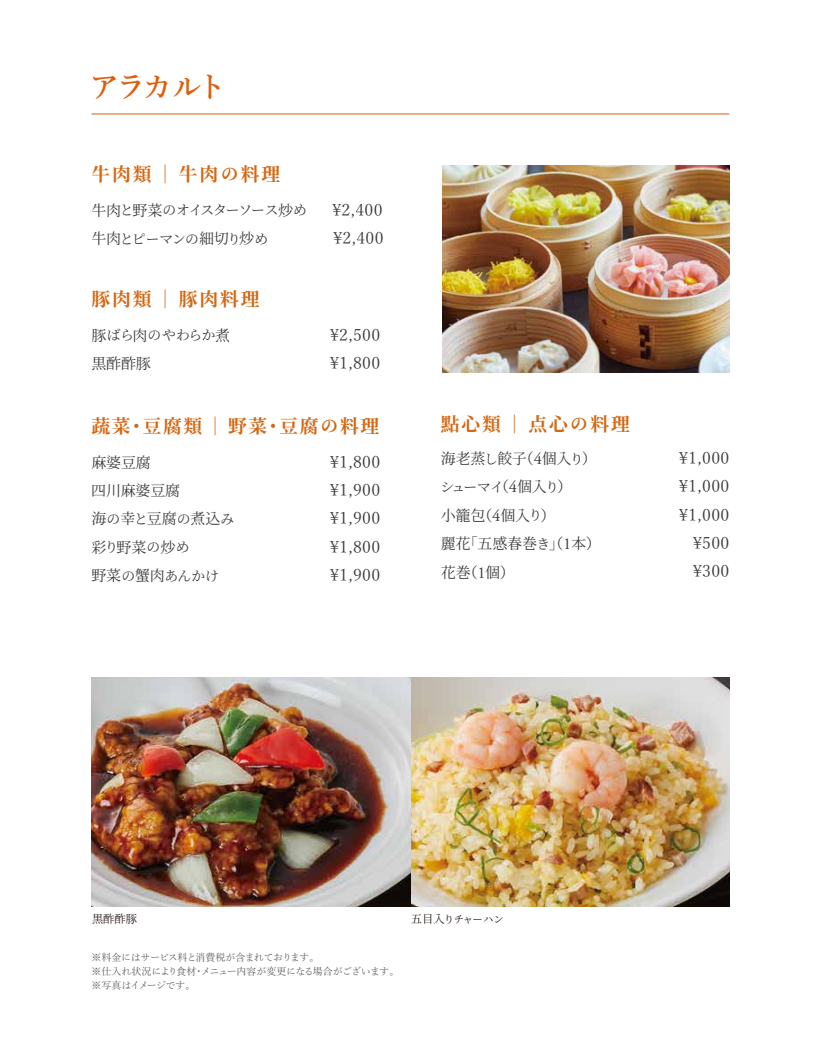
<style>
.page{position:relative;width:815px;height:1063px;background:#fff}
.page>*{position:absolute;margin:0;border:0;box-sizing:border-box;transform-origin:0 0}
.t1{font:600 30px "Yu Mincho";letter-spacing:-.115em;color:#dd5f0d}
.t2{font:700 18.75px "Source Han Serif";letter-spacing:.1em;color:#d46713}
.t3{font:700 18.75px "Source Han Serif";letter-spacing:.08em;color:#d46713}
.t4{font:16.25px/28.4px "Yu Mincho";letter-spacing:.02em;color:#3d3a39}
.t5{font:15px/28.4px "Source Han Serif";letter-spacing:-.01em;color:#3d3a39}
.t6{font:13.75px "Source Han Serif";letter-spacing:-.05em;color:#3d3a39}
.t7{font:13.75px/28.4px "Source Han Serif";letter-spacing:-.07em;color:#3d3a39}
.t8{font:11.25px "Source Han Serif";color:#231815}
.t9{font:10.38px "Source Han Serif";letter-spacing:-.04em;color:#231815}
.t10{font:10px/14.1px "Yu Mincho";letter-spacing:-.05em;color:#595757}
.s1{font-size:17.25px}
.s2{font-size:15px}
.s3{font-size:13.75px}
.s4{font-family:"Adobe Garamond Pro";font-size:16.5px}
.s5{font-size:11.25px}
</style>
<div class="page">
<hr style="left:91px;top:114px;width:638px;height:1px;background:#dd5f0d">
<img style="left:442px;top:166px;width:287px;height:207px">
<img style="left:91px;top:678px;width:638px;height:228px">
<h1 class="t1" style="left:89px;top:70px;width:139px">アラカルト</h1>
<p class="t2" style="left:91px;top:164px;width:190px">牛肉類｜牛肉<span class="s1">の</span>料理</p>
<p class="t7" style="left:91px;top:196px;width:217px"><span class="s2">牛肉</span>と<span class="s2">野菜</span>のオイスターソース<span class="s2">炒</span>め<span class="s2">牛肉</span>とピーマンの<span class="s2">細切</span>り<span class="s2">炒</span>め</p>
<p class="t4" style="left:332px;top:194px;width:53px">\2,400 \2,400</p>
<p class="t2" style="left:91px;top:289px;width:170px">豚肉類｜豚肉料理</p>
<p class="t6" style="left:91px;top:327px;width:140px"><span class="s2">豚</span>ばら<span class="s2">肉</span>のやわらか<span class="s2">煮</span></p>
<p class="t5" style="left:91px;top:350px;width:61px">黒酢酢豚</p>
<p class="t4" style="left:330px;top:319px;width:52px">\2,500 \1,800</p>
<p class="t3" style="left:91px;top:416px;width:289px">蔬菜・豆腐類｜野菜・豆腐<span class="s1">の</span>料理</p>
<p class="t2" style="left:441px;top:413px;width:190px">點心類｜点心<span class="s1">の</span>料理</p>
<p class="t5" style="left:91px;top:448px;width:145px">麻婆豆腐<br>四川麻婆豆腐<br>海<span class="s3">の</span>幸<span class="s3">と</span>豆腐<span class="s3">の</span>煮込<span class="s3">み</span>彩<span class="s3">り</span>野菜<span class="s3">の</span>炒<span class="s3">め</span></p>
<p class="t6" style="left:91px;top:568px;width:129px"><span class="s2">野菜</span>の<span class="s2">蟹肉</span>あんかけ</p>
<p class="t5" style="left:441px;top:445px;width:157px">海老蒸<span class="s3">し</span>餃子（<span class="s4">4</span>個入<span class="s3">り</span>）</p>
<p class="t6" style="left:440px;top:479px;width:133px">シューマイ<span class="s2">（</span><span class="s4">4</span><span class="s2">個入</span>り<span class="s2">）</span></p>
<p class="t5" style="left:441px;top:501px;width:162px">小籠包（<span class="s4">4</span>個入<span class="s3">り</span>）<br>麗花「五感春巻<span class="s3">き</span>」（<span class="s4">1</span>本）花巻（<span class="s4">1</span>個）</p>
<p class="t4" style="left:330px;top:446px;width:52px;text-align:justify">\1,800 \1,900 \1,900 \1,800 \1,900</p>
<p class="t4" style="left:679px;top:442px;width:52px;text-align:right">\1,000 \1,000 \1,000 \500 \300</p>
<p class="t8" style="left:92px;top:913px;width:46px">黒酢酢豚</p>
<p class="t9" style="left:411px;top:913px;width:94px"><span class="s5">五目入</span>りチャーハン</p>
<p class="t10" style="left:91px;top:949px;width:309px">※料金にはサービス料と消費税が含まれております。<br>※仕入れ状況により食材・メニュー内容が変更になる場合がございます。※写真はイメージです。</p>
</div>
